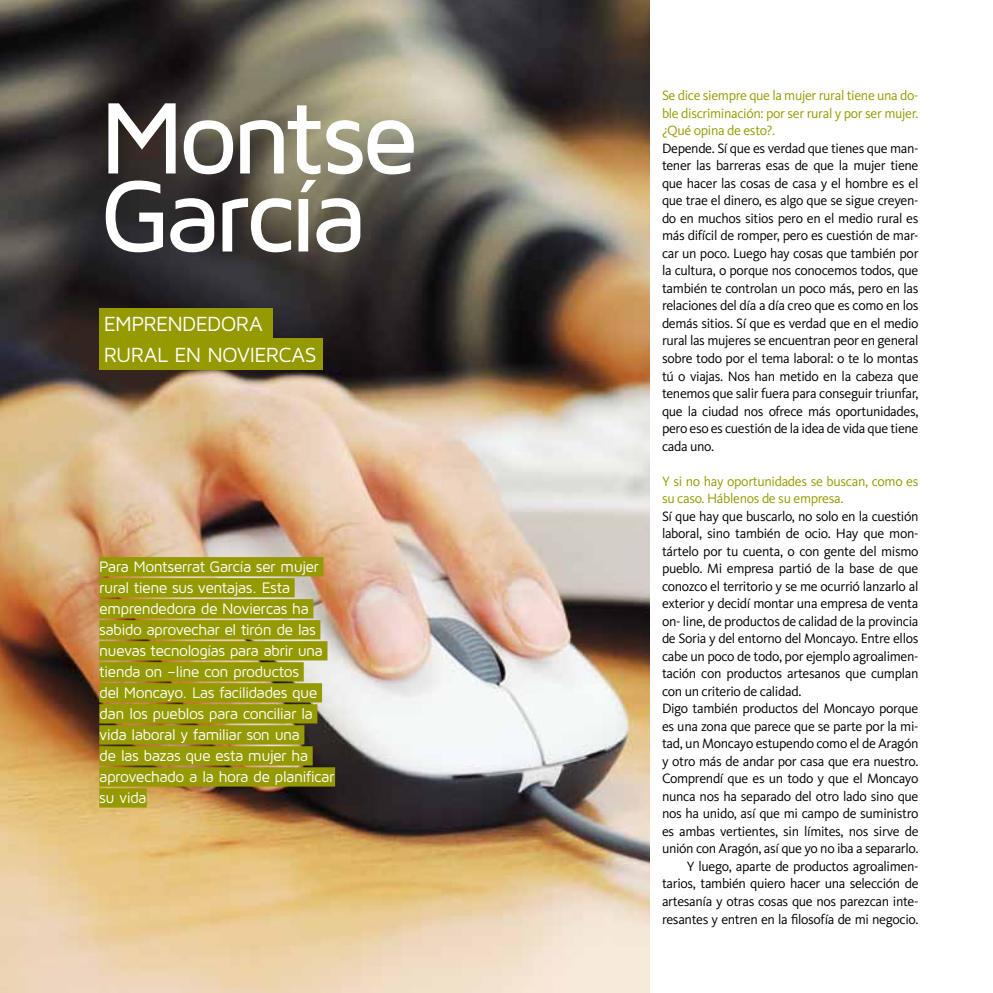
<style>
.page{position:relative;width:993px;height:993px;background:#fff}
.page>*{position:absolute;margin:0;border:0;box-sizing:border-box;transform-origin:0 0}
.t1{font:500 105px/77.9px "Maven Pro";letter-spacing:-.06em;color:#fff}
.t2{font:21.18px/30.6px "Maven Pro";letter-spacing:-.03em;color:#fff}
.t3{font:15.75px/21px "Maven Pro";letter-spacing:-.04em;color:#fff}
.t4{font:14px/17.5px "Kievit OT";letter-spacing:-.025em;color:#000;text-align:justify}
.t5{font:14px/17.5px "Kievit OT";letter-spacing:-.025em;color:#959a00;text-align:justify}
</style>
<div class="page">
<img style="left:0;top:0;width:650px;height:992px">
<div style="left:99px;top:557px;width:224px;height:19px;background:#959a00"></div>
<div style="left:99px;top:578px;width:195px;height:19px;background:#959a00"></div>
<div style="left:99px;top:599px;width:214px;height:19px;background:#959a00"></div>
<div style="left:99px;top:620px;width:221px;height:19px;background:#959a00"></div>
<div style="left:99px;top:641px;width:228px;height:19px;background:#959a00"></div>
<div style="left:99px;top:662px;width:204px;height:19px;background:#959a00"></div>
<div style="left:99px;top:683px;width:223px;height:19px;background:#959a00"></div>
<div style="left:99px;top:704px;width:218px;height:19px;background:#959a00"></div>
<div style="left:99px;top:725px;width:205px;height:19px;background:#959a00"></div>
<div style="left:99px;top:746px;width:213px;height:19px;background:#959a00"></div>
<div style="left:99px;top:767px;width:236px;height:19px;background:#959a00"></div>
<div style="left:99px;top:788px;width:48px;height:19px;background:#959a00"></div>
<div style="left:99px;top:308px;width:173px;height:31px;background:#959a00"></div>
<div style="left:99px;top:338px;width:223px;height:32px;background:#959a00"></div>
<h1 class="t1" style="left:99px;top:95px;width:321px">Montse<br>García</h1>
<h2 class="t2" style="left:104px;top:308px;width:123px">EM PRE NDEDORA<br>RURAL</h2>
<h2 class="t2" style="left:174px;top:338px;width:77px">EN NOVIER</h2>
<h2 class="t2" style="left:278px;top:338px;width:40px">CAS</h2>
<p class="t3" style="left:99px;top:555px;width:237px">Para Montserrat García ser mujer rural tiene sus ventajas. Esta emprendedora de Noviercas ha sabido aprovechar el tirón de las nuevas tecnologías para abrir una tienda on –line con productos<br>del Moncayo. Las facilidades que dan los pueblos para conciliar la vida laboral y familiar son una<br>de las bazas que esta mujer ha aprovechado a la hora de planificar su vida</p>
<p class="t5" style="left:661px;top:87px;width:258px">Se dice siempre que la mujer rural tiene una do&shy;ble discriminación: por ser rural y por ser mujer. ¿Qué opina de esto?.</p>
<p class="t4" style="left:661px;top:139px;width:258px">Depende. Sí que es verdad que tienes que man&shy;tener las barreras esas de que la mujer tiene que hacer las cosas de casa y el hombre es el que trae el dinero, es algo que se sigue creyen&shy;do en muchos sitios pero en el medio rural es más difícil de romper, pero es cuestión de mar&shy;car un poco. Luego hay cosas que también por la cultura, o porque nos conocemos todos, que también te controlan un poco más, pero en las relaciones del día a día creo que es como en los demás sitios. Sí que es verdad que en el medio rural las mujeres se encuentran peor en general sobre todo por el tema laboral: o te lo montas tú o viajas. Nos han metido en la cabeza que tenemos que salir fuera para conseguir triunfar, que la ciudad nos ofrece más oportunidades, pero eso es cuestión de la idea de vida que tiene cada uno.</p>
<p class="t5" style="left:661px;top:472px;width:258px">Y si no hay oportunidades se buscan, como es su caso. Háblenos de su empresa.</p>
<p class="t4" style="left:661px;top:507px;width:258px">Sí que hay que buscarlo, no solo en la cuestión</p>
<p class="t4" style="left:661px;top:524px;width:258px">laboral, sino también de ocio. Hay que mon-</p>
<p class="t4" style="left:661px;top:542px;width:258px">tártelo por tu cuenta, o con gente del mismo</p>
<p class="t4" style="left:661px;top:559px;width:258px">pueblo. Mi empresa partió de la base de que</p>
<p class="t4" style="left:661px;top:577px;width:258px">conozco el territorio y se me ocurrió lanzarlo al</p>
<p class="t4" style="left:661px;top:594px;width:258px">exterior y decidí montar una empresa de venta</p>
<p class="t4" style="left:661px;top:612px;width:258px">on- line, de productos de calidad de la provincia</p>
<p class="t4" style="left:661px;top:629px;width:258px">de Soria y del entorno del Moncayo. Entre ellos</p>
<p class="t4" style="left:661px;top:647px;width:258px">cabe un poco de todo, por ejemplo agroalimen-</p>
<p class="t4" style="left:661px;top:664px;width:258px">tación con productos artesanos que cumplan</p>
<p class="t4" style="left:661px;top:682px;width:141px">con un criterio de calidad.</p>
<p class="t4" style="left:661px;top:699px;width:258px">Digo también productos del Moncayo porque</p>
<p class="t4" style="left:661px;top:717px;width:258px">es una zona que parece que se parte por la mi-</p>
<p class="t4" style="left:661px;top:734px;width:258px">tad, un Moncayo estupendo como el de Aragón</p>
<p class="t4" style="left:661px;top:752px;width:258px">y otro más de andar por casa que era nuestro.</p>
<p class="t4" style="left:661px;top:769px;width:258px">Comprendí que es un todo y que el Moncayo</p>
<p class="t4" style="left:661px;top:787px;width:258px">nunca nos ha separado del otro lado sino que</p>
<p class="t4" style="left:661px;top:804px;width:258px">nos ha unido, así que mi campo de suministro</p>
<p class="t4" style="left:661px;top:822px;width:258px">es ambas vertientes, sin límites, nos sirve de</p>
<p class="t4" style="left:661px;top:839px;width:258px">unión con Aragón, así que yo no iba a separarlo.</p>
<p class="t4" style="left:686px;top:857px;width:233px">Y luego, aparte de productos agroalimen-</p>
<p class="t4" style="left:661px;top:874px;width:258px">tarios, también quiero hacer una selección de</p>
<p class="t4" style="left:661px;top:892px;width:258px">artesanía y otras cosas que nos parezcan inte-</p>
<p class="t4" style="left:661px;top:909px;width:258px">resantes y entren en la filosofía de mi negocio.</p>
</div>
